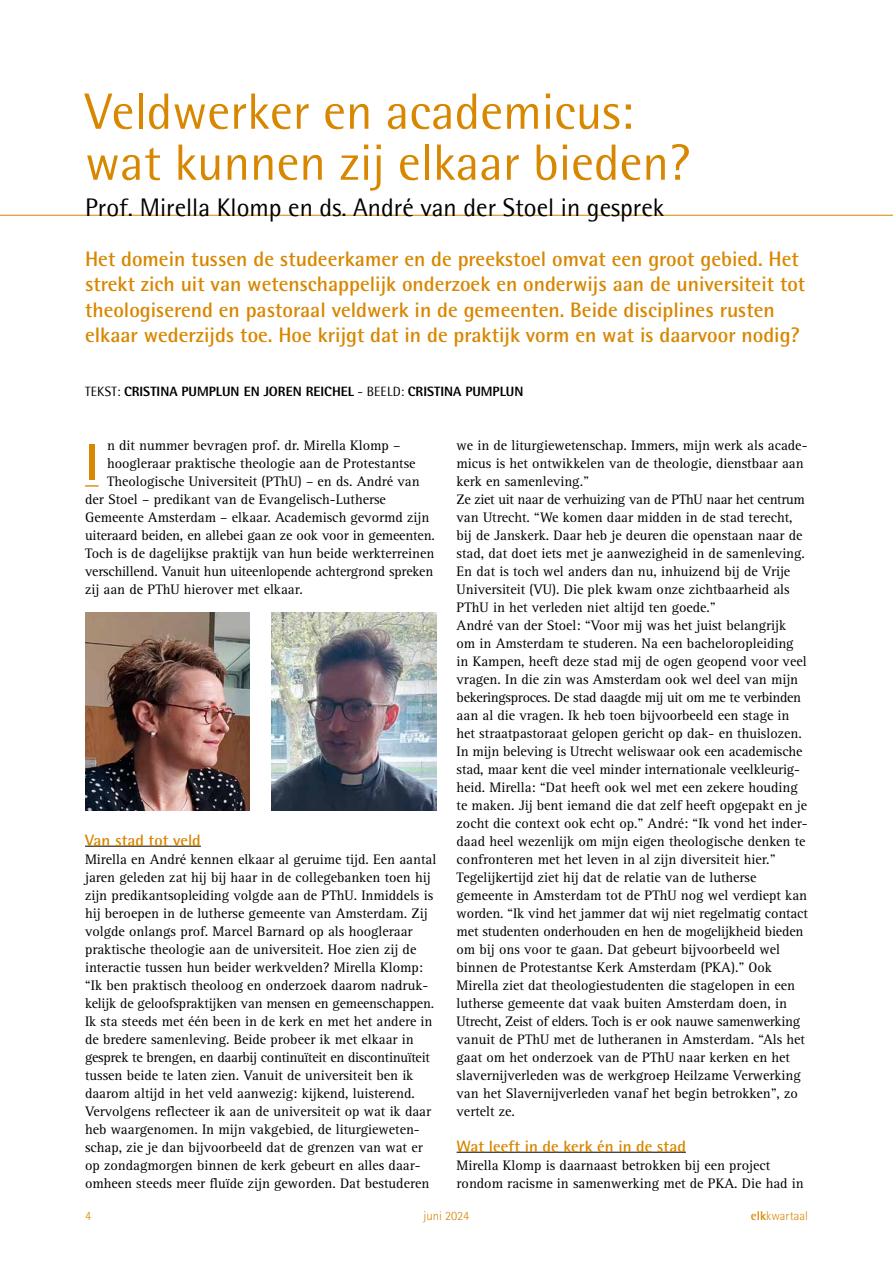
<style>
.page{position:relative;width:893px;height:1263px;background:#fff}
.page>*{position:absolute;margin:0;border:0;box-sizing:border-box;transform-origin:0 0}
.t1{font:700 51.9px "Rotis Sans Serif Std";color:#d88700}
.t2{font:51px/51px "AT Rotis Semi Sans";color:#d88700}
.t3{font:25.5px "AT Rotis Semi Sans";color:#000}
.t4{font:700 21px/25.5px "Rotis Semi Sans Std";color:#d88700}
.t5{font:700 16.5px "Rotis Semi Sans Std";color:#d88700}
.t6{font:14.25px/18px "Rotis Serif Std";color:#000}
.t7{font:800 13.5px "Rotis Semi Sans Std";color:#000}
.t8{font:300 12.75px "Rotis Semi Sans Std";color:#d88700}
.s1{font-family:"AT Rotis Semi Sans";font-weight:400}
.s2{font-weight:700}
</style>
<div class="page">
<hr style="left:0;top:215px;width:893px;height:1px;background:#d88700">
<hr style="left:85px;top:846px;width:116px;height:1px;background:#000">
<hr style="left:457px;top:1152px;width:229px;height:1px;background:#000">
<svg style="left:85px;top:485px;width:14px;height:2px"></svg>
<img style="left:272px;top:612px;width:164px;height:198px">
<img style="left:85px;top:612px;width:165px;height:198px">
<h2 class="t2" style="left:85px;top:86px;width:606px">Veldwerker en academicus: wat kunnen zij elkaar bieden?</h2>
<h3 class="t3" style="left:85px;top:192px;width:581px">Prof. Mirella Klomp en ds. André van der Stoel in gesprek</h3>
<p class="t4" style="left:85px;top:245px;width:722px">Het domein tussen de studeerkamer en de preekstoel omvat een groot gebied. Het strekt zich uit van wetenschappelijk onderzoek en onderwijs aan de universiteit tot theologiserend en pastoraal veldwerk in de gemeenten. Beide disciplines rusten elkaar wederzijds toe. Hoe krijgt dat in de praktijk vorm en wat is daarvoor nodig?</p>
<p class="t7" style="left:85px;top:383px;width:440px"><span class="s1">TEKST:</span> CRISTINA PUMPLUN EN JOREN REICHEL <span class="s1">- BEELD:</span> CRISTINA PUMPLUN</p>
<p class="t6" style="left:107px;top:437px;width:295px">n dit nummer bevragen prof. dr. Mirella Klomp –</p>
<p class="t6" style="left:107px;top:455px;width:310px">hoogleraar praktische theologie aan de Protestantse</p>
<p class="t6" style="left:107px;top:473px;width:314px">Theologische Universiteit (PThU) – en ds. André van</p>
<p class="t6" style="left:85px;top:491px;width:302px">der Stoel – predikant van de Evangelisch-Lutherse</p>
<p class="t6" style="left:85px;top:509px;width:346px">Gemeente Amsterdam – elkaar. Academisch gevormd zijn</p>
<p class="t6" style="left:85px;top:527px;width:351px">uiteraard beiden, en allebei gaan ze ook voor in gemeenten.</p>
<p class="t6" style="left:85px;top:545px;width:351px">Toch is de dagelijkse praktijk van hun beide werkterreinen</p>
<p class="t6" style="left:85px;top:563px;width:350px">verschillend. Vanuit hun uiteenlopende achtergrond spreken</p>
<p class="t6" style="left:85px;top:581px;width:219px">zij aan de PThU hierover met elkaar.</p>
<h1 class="t1" style="left:85px;top:429px;width:15px">I</h1>
<p class="t5" style="left:85px;top:830px;width:117px">Van stad tot veld</p>
<p class="t6" style="left:85px;top:851px;width:353px">Mirella en André kennen elkaar al geruime tijd. Een aantal jaren geleden zat hij bij haar in de collegebanken toen hij zijn predikantsopleiding volgde aan de PThU. Inmiddels is hij beroepen in de lutherse gemeente van Amsterdam. Zij volgde onlangs prof. Marcel Barnard op als hoogleraar praktische theologie aan de universiteit. Hoe zien zij de interactie tussen hun beider werkvelden? Mirella Klomp: “Ik ben praktisch theoloog en onderzoek daarom nadruk&shy;kelijk de geloofspraktijken van mensen en gemeenschappen.<br>Ik sta steeds met één been in de kerk en met het andere in de bredere samenleving. Beide probeer ik met elkaar in gesprek te brengen, en daarbij continuïteit en discontinuïteit tussen beide te laten zien. Vanuit de universiteit ben ik daarom altijd in het veld aanwezig: kijkend, luisterend.<br>Vervolgens reflecteer ik aan de universiteit op wat ik daar heb waargenomen. In mijn vakgebied, de liturgieweten&shy;schap, zie je dan bijvoorbeeld dat de grenzen van wat er op zondagmorgen binnen de kerk gebeurt en alles daar&shy;omheen steeds meer fluïde zijn geworden. Dat bestuderen</p>
<p class="t6" style="left:457px;top:437px;width:353px">we in de liturgiewetenschap. Immers, mijn werk als acade&shy;micus is het ontwikkelen van de theologie, dienstbaar aan kerk en samenleving.”<br>Ze ziet uit naar de verhuizing van de PThU naar het centrum van Utrecht. “We komen daar midden in de stad terecht, bij de Janskerk. Daar heb je deuren die openstaan naar de stad, dat doet iets met je aanwezigheid in de samenleving.<br>En dat is toch wel anders dan nu, inhuizend bij de Vrije Universiteit (VU). Die plek kwam onze zichtbaarheid als PThU in het verleden niet altijd ten goede.”<br>André van der Stoel: “Voor mij was het juist belangrijk om in Amsterdam te studeren. Na een bacheloropleiding in Kampen, heeft deze stad mij de ogen geopend voor veel vragen. In die zin was Amsterdam ook wel deel van mijn bekeringsproces. De stad daagde mij uit om me te verbinden aan al die vragen. Ik heb toen bijvoorbeeld een stage in het straatpastoraat gelopen gericht op dak- en thuislozen.<br>In mijn beleving is Utrecht weliswaar ook een academische stad, maar kent die veel minder internationale veelkleurig&shy;heid. Mirella: “Dat heeft ook wel met een zekere houding te maken. Jij bent iemand die dat zelf heeft opgepakt en je zocht die context ook echt op.” André: “Ik vond het inder&shy;daad heel wezenlijk om mijn eigen theologische denken te confronteren met het leven in al zijn diversiteit hier.” Tegelijkertijd ziet hij dat de relatie van de lutherse gemeente in Amsterdam tot de PThU nog wel verdiept kan worden. “Ik vind het jammer dat wij niet regelmatig contact met studenten onderhouden en hen de mogelijkheid bieden om bij ons voor te gaan. Dat gebeurt bijvoorbeeld wel binnen de Protestantse Kerk Amsterdam (PKA).” Ook Mirella ziet dat theologiestudenten die stagelopen in een lutherse gemeente dat vaak buiten Amsterdam doen, in Utrecht, Zeist of elders. Toch is er ook nauwe samenwerking vanuit de PThU met de lutheranen in Amsterdam. “Als het gaat om het onderzoek van de PThU naar kerken en het slavernijverleden was de werkgroep Heilzame Verwerking van het Slavernijverleden vanaf het begin betrokken”, zo vertelt ze.</p>
<p class="t5" style="left:457px;top:1136px;width:231px">Wat leeft in de kerk én in de stad</p>
<p class="t6" style="left:457px;top:1157px;width:349px">Mirella Klomp is daarnaast betrokken bij een project rondom racisme in samenwerking met de PKA. Die had in</p>
<p class="t8" style="left:85px;top:1208px;width:8px">4</p>
<p class="t8" style="left:424px;top:1208px;width:47px">juni 2024</p>
<p class="t8" style="left:751px;top:1208px;width:59px"><span class="s2">elk</span>kwartaal</p>
</div>
